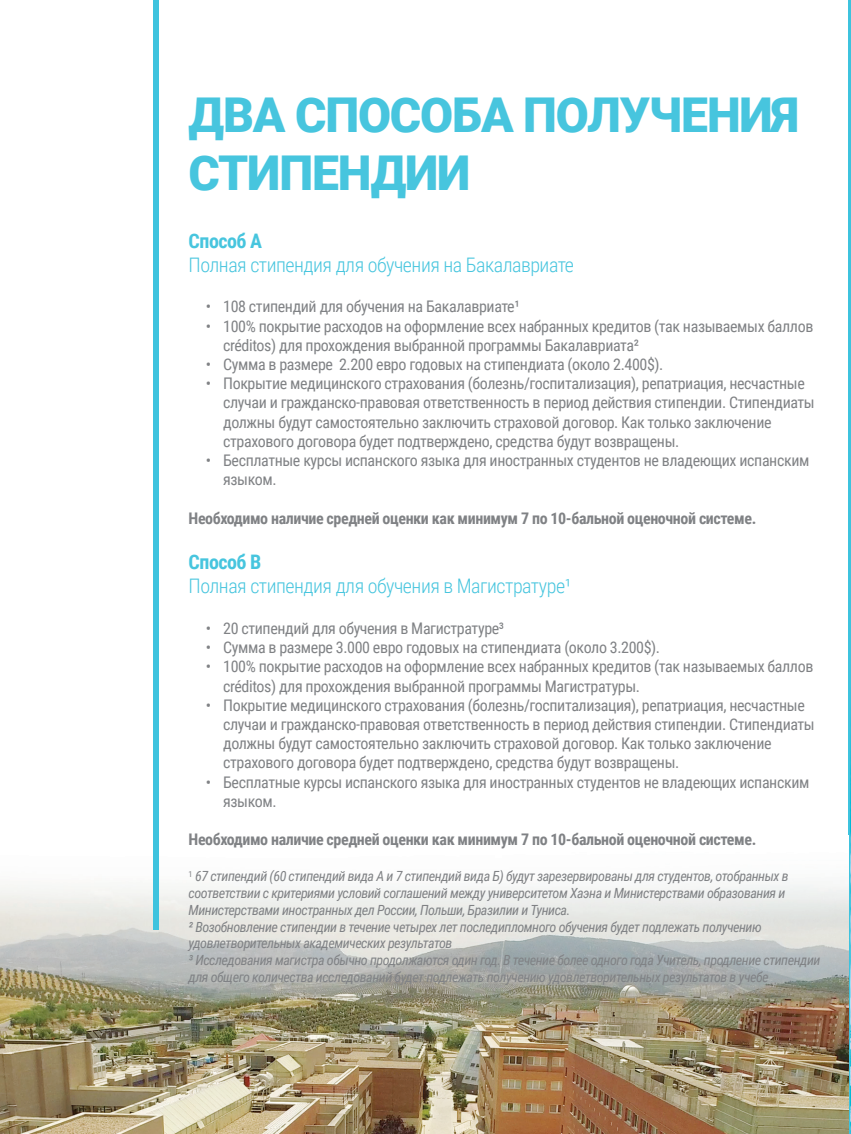
<style>
.page{position:relative;width:851px;height:1134px;background:#fff}
.page>*{position:absolute;margin:0;border:0;box-sizing:border-box;transform-origin:0 0}
.t1{font:900 48px/57.6px "Roboto";letter-spacing:-.025em;color:#47c5de}
.t2{font:300 20px "Roboto Condensed";letter-spacing:-.025em;color:#47c5de}
.t3{font:700 20px "Roboto Condensed";letter-spacing:-.025em;color:#47c5de}
.t4{font:16px/19.2px "Roboto Condensed";letter-spacing:-.025em;color:#808285}
.t5{font:700 16px "Roboto Condensed";letter-spacing:-.025em;color:#808285}
.t6{font:italic 14px/16.8px "Roboto Condensed";letter-spacing:-.035em;color:#808285}
</style>
<div class="page">
<img style="left:0;top:881px;width:847px;height:253px">
<hr style="left:847px;top:0;width:3px;height:1134px;background:#3ec3de">
<img style="left:850px;top:641px;width:1px;height:493px">
<div style="left:153px;top:0;width:6px;height:929px;background:#3ec3de"></div>
<h1 class="t1" style="left:188px;top:85px;width:612px">ДВА СПОСОБА ПОЛУЧЕНИЯ<br>СТИПЕНДИИ</h1>
<p class="t3" style="left:188px;top:226px;width:75px">Способ А</p>
<p class="t2" style="left:188px;top:250px;width:387px">Полная стипендия для обучения на Бакалавриатe</p>
<p class="t4" style="left:206px;top:296px;width:315px">• 108 стипендий для обучения на Бакалавриатe¹</p>
<p class="t4" style="left:223px;top:316px;width:591px;text-indent:-17px">• 100% покрытие расходов на оформление всех набранных кредитов (так называемых баллов créditos) для прохождения выбранной программы Бакалавриата²</p>
<p class="t4" style="left:206px;top:354px;width:459px">• Сумма в размере 2.200 евро годовых на стипендиата (около 2.400$).</p>
<p class="t4" style="left:223px;top:373px;width:593px;text-indent:-17px">• Покрытие медицинского страхования (болезнь/госпитализация), репатриация, несчастные случаи и гражданско-правовая ответственность в период действия стипендии. Стипендиаты должны будут самостоятельно заключить страховой договор. Как только заключение страхового договора будет подтверждено, средства будут возвращены.</p>
<p class="t4" style="left:223px;top:450px;width:587px;text-indent:-17px">• Бесплатные курсы испанского языка для иностранных студентов не владеющих испанским языком.</p>
<p class="t5" style="left:188px;top:507px;width:569px">Необходимо наличие средней оценки как минимум 7 по 10-бальной оценочной системе.</p>
<p class="t3" style="left:188px;top:548px;width:74px">Способ B</p>
<p class="t2" style="left:188px;top:572px;width:384px">Полная стипендия для обучения в Магистратуре¹</p>
<p class="t4" style="left:206px;top:618px;width:300px">• 20 стипендий для обучения в Магистратуре³</p>
<p class="t4" style="left:206px;top:637px;width:455px">• Сумма в размере 3.000 евро годовых на стипендиата (около 3.200$).</p>
<p class="t4" style="left:223px;top:656px;width:591px;text-indent:-17px">• 100% покрытие расходов на оформление всех набранных кредитов (так называемых баллов créditos) для прохождения выбранной программы Магистратуры.</p>
<p class="t4" style="left:223px;top:695px;width:593px;text-indent:-17px">• Покрытие медицинского страхования (болезнь/госпитализация), репатриация, несчастные случаи и гражданско-правовая ответственность в период действия стипендии. Стипендиаты должны будут самостоятельно заключить страховой договор. Как только заключение страхового договора будет подтверждено, средства будут возвращены.</p>
<p class="t4" style="left:223px;top:772px;width:587px;text-indent:-17px">• Бесплатные курсы испанского языка для иностранных студентов не владеющих испанским языком.</p>
<p class="t5" style="left:188px;top:828px;width:569px">Необходимо наличие средней оценки как минимум 7 по 10-бальной оценочной системе.</p>
<p class="t6" style="left:188px;top:867px;width:633px"><sup>1</sup> 67 стипендий (60 стипендий вида А и 7 стипендий вида Б) будут зарезервированы для студентов, отобранных в соответствии с критериями условий соглашений между университетом Хаэна и Министерствами образования и Министерствами иностранных дел России, Польши, Бразилии и Туниса.<br>² Возобновление стипендии в течение четырех лет последипломного обучения будет подлежать получению удовлетворительных академических результатов<br>³ Исследования магистра обычно продолжаются один год. В течение более одного года Учитель, продление стипендии для общего количества исследований будет подлежать получению удовлетворительных результатов в учебе</p>
</div>
